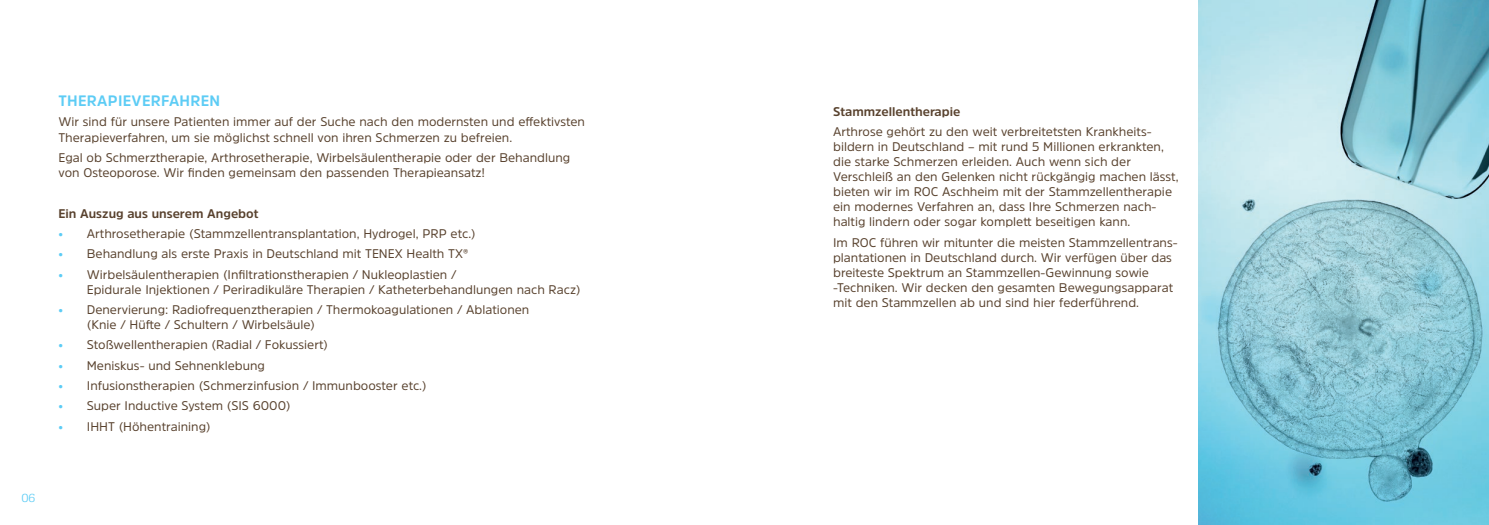
<style>
.page{position:relative;width:1489px;height:525px;background:#fff}
.page>*{position:absolute;margin:0;border:0;box-sizing:border-box;transform-origin:0 0}
.t1{font:700 15px "Amsi Pro";letter-spacing:.02em;color:#5dccf5}
.t2{font:12.5px/15px "Amsi Pro";color:#58412d}
.t3{font:700 12.5px "Amsi Pro";color:#58412d}
.t4{font:12.5px "Alianza Slab 300";color:#5dccf5}
.s1{color:#5dccf5}
</style>
<div class="page">
<img style="left:1198px;top:0;width:290px;height:524px">
<p class="t1" style="left:58px;top:90px;width:163px">THERAPIEVERFAHREN</p>
<p class="t2" style="left:58px;top:114px;width:528px">Wir sind für unsere Patienten immer auf der Suche nach den modernsten und effektivsten<br>Therapieverfahren, um sie möglichst schnell von ihren Schmerzen zu befreien.</p>
<p class="t2" style="left:58px;top:149px;width:513px">Egal ob Schmerztherapie, Arthrosetherapie, Wirbelsäulentherapie oder der Behandlung von Osteoporose. Wir finden gemeinsam den passenden Therapieansatz!</p>
<p class="t3" style="left:58px;top:204px;width:202px">Ein Auszug aus unserem Angebot</p>
<p class="t2" style="left:58px;top:225px;width:419px"><span class="s1">•</span> Arthrosetherapie (Stammzellentransplantation, Hydrogel, PRP etc.)</p>
<p class="t2" style="left:58px;top:246px;width:411px"><span class="s1">•</span> Behandlung als erste Praxis in Deutschland mit TENEX Health TX®</p>
<p class="t2" style="left:87px;top:266px;width:495px;text-indent:-28px"><span class="s1">•</span> Wirbelsäulentherapien (Infiltrationstherapien / Nukleoplastien /<br>Epidurale Injektionen / Periradikuläre Therapien / Katheterbehandlungen nach Racz)</p>
<p class="t2" style="left:87px;top:301px;width:444px;text-indent:-28px"><span class="s1">•</span> Denervierung: Radiofrequenztherapien / Thermokoagulationen / Ablationen (Knie / Hüfte / Schultern / Wirbelsäule)</p>
<p class="t2" style="left:58px;top:337px;width:271px"><span class="s1">•</span> Stoßwellentherapien (Radial / Fokussiert)</p>
<p class="t2" style="left:58px;top:357px;width:208px"><span class="s1">•</span> Meniskus- und Sehnenklebung</p>
<p class="t2" style="left:58px;top:377px;width:370px"><span class="s1">•</span> Infusionstherapien (Schmerzinfusion / Immunbooster etc.)</p>
<p class="t2" style="left:58px;top:398px;width:234px"><span class="s1">•</span> Super Inductive System (SIS 6000)</p>
<p class="t2" style="left:58px;top:418px;width:154px"><span class="s1">•</span> IHHT (Höhentraining)</p>
<p class="t4" style="left:21px;top:491px;width:15px">06</p>
<p class="t3" style="left:833px;top:103px;width:129px">Stammzellentherapie</p>
<p class="t2" style="left:833px;top:124px;width:347px">Arthrose gehört zu den weit verbreitetsten Krankheits&shy;bildern in Deutschland – mit rund 5 Millionen erkrankten, die starke Schmerzen erleiden. Auch wenn sich der Verschleiß an den Gelenken nicht rückgängig machen lässt, bieten wir im ROC Aschheim mit der Stammzellentherapie ein modernes Verfahren an, dass Ihre Schmerzen nach&shy;haltig lindern oder sogar komplett beseitigen kann.</p>
<p class="t2" style="left:833px;top:234px;width:346px">Im ROC führen wir mitunter die meisten Stammzellentrans&shy;plantationen in Deutschland durch. Wir verfügen über das breiteste Spektrum an Stammzellen-Gewinnung sowie -Techniken. Wir decken den gesamten Bewegungsapparat mit den Stammzellen ab und sind hier federführend.</p>
</div>
